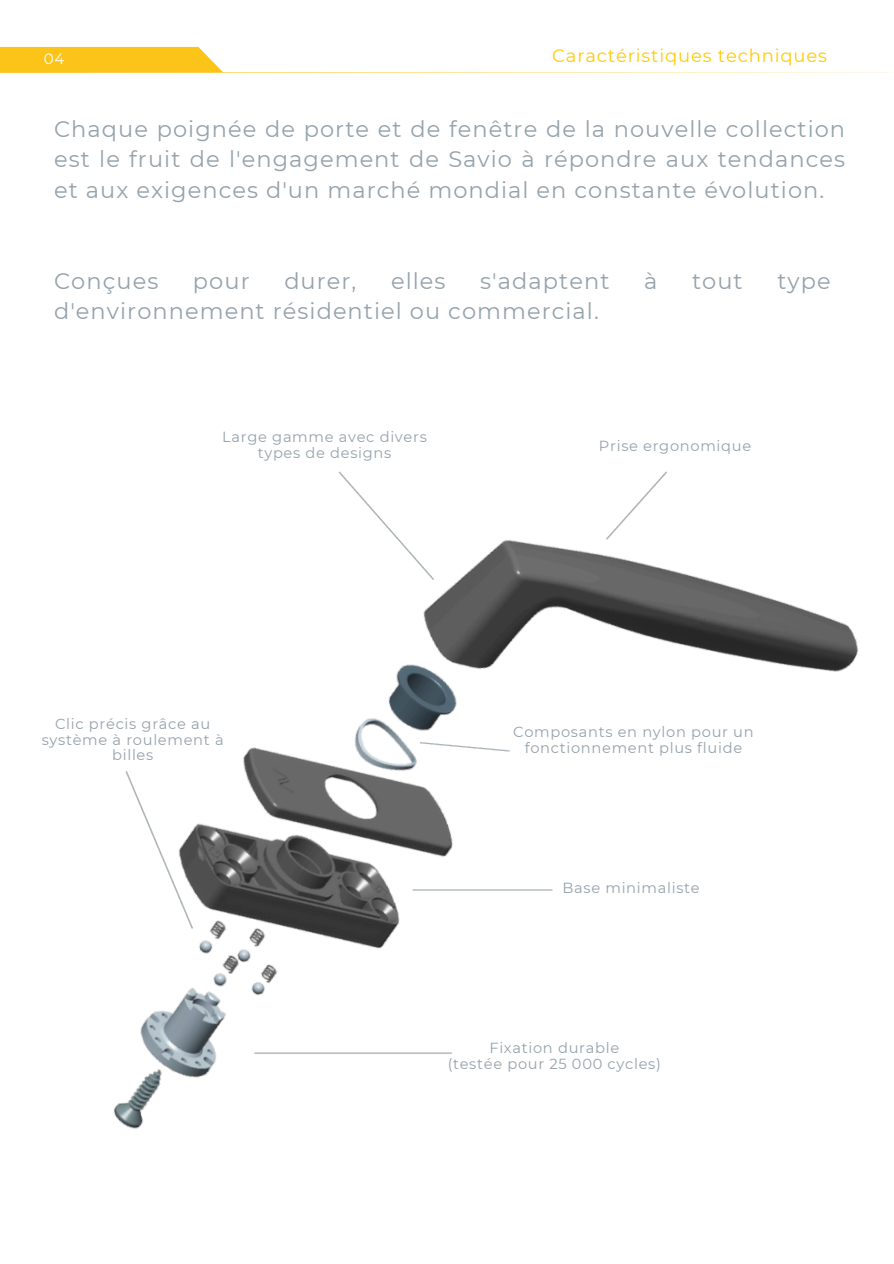
<style>
.page{position:relative;width:894px;height:1264px;background:#fff}
.page>*{position:absolute;margin:0;border:0;box-sizing:border-box;transform-origin:0 0}
.t1{font:22.5px/30.3px "Montserrat";letter-spacing:.045em;color:#95a2ab;text-align:justify}
.t2{font:18px "Montserrat";letter-spacing:.045em;color:#ffcb04}
.t3{font:15px "Montserrat";color:#fff}
.t4{font:14.7px/15.8px "Montserrat";letter-spacing:.045em;color:#95a2ab;text-align:center}
</style>
<div class="page">
<svg style="left:0;top:47px;width:893px;height:26px"></svg>
<img style="left:113px;top:471px;width:746px;height:658px">
<h2 class="t3" style="left:44px;top:50px;width:22px">04</h2>
<h1 class="t2" style="left:552px;top:44px;width:276px">Caractéristiques techniques</h1>
<h1 class="t1" style="left:54px;top:114px;width:792px">Chaque poignée de porte et de fenêtre de la nouvelle collection est le fruit de l'engagement de Savio à répondre aux tendances et aux exigences d'un marché mondial en constante évolution.</h1>
<h1 class="t1" style="left:54px;top:266px;width:106px">Conçues</h1>
<h1 class="t1" style="left:193px;top:266px;width:58px">pour</h1>
<h1 class="t1" style="left:284px;top:266px;width:74px">durer,</h1>
<h1 class="t1" style="left:391px;top:266px;width:56px">elles</h1>
<p class="t1" style="left:480px;top:266px;width:131px">s'adaptent</p>
<h1 class="t1" style="left:644px;top:266px;width:15px">à</h1>
<h1 class="t1" style="left:691px;top:266px;width:52px">tout</h1>
<h1 class="t1" style="left:777px;top:266px;width:55px">type</h1>
<p class="t1" style="left:54px;top:296px;width:546px">d'environnement résidentiel ou commercial.</p>
<p class="t4" style="left:222px;top:429px;width:206px">Large gamme avec divers types de designs</p>
<p class="t4" style="left:598px;top:437px;width:154px">Prise ergonomique</p>
<p class="t4" style="left:42px;top:715px;width:183px">Clic précis grâce au système à roulement à billes</p>
<p class="t4" style="left:513px;top:724px;width:242px">Composants en nylon pour un fonctionnement plus fluide</p>
<p class="t4" style="left:562px;top:879px;width:139px">Base minimaliste</p>
<p class="t4" style="left:447px;top:1040px;width:215px">Fixation durable<br>(testée pour 25 000 cycles)</p>
</div>
